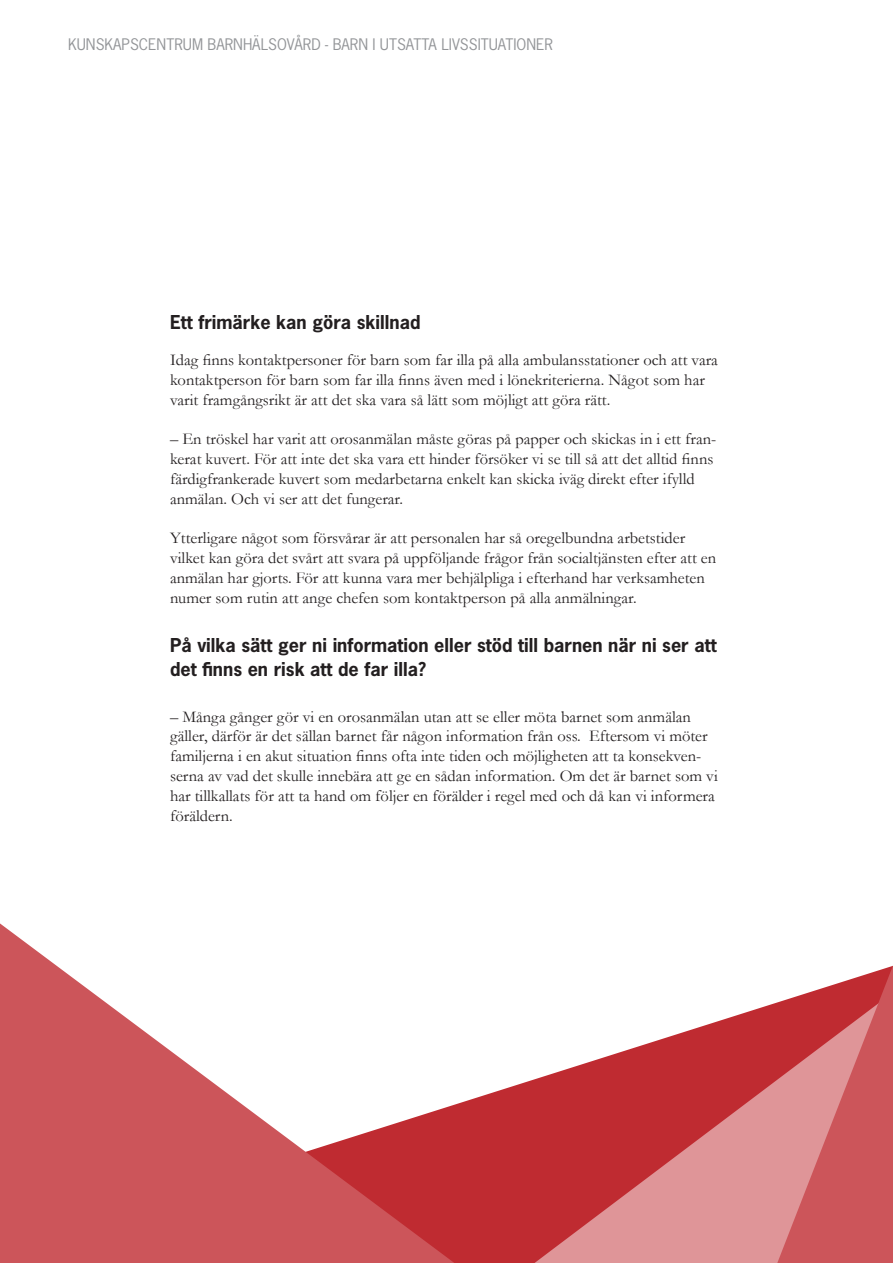
<style>
.page{position:relative;width:893px;height:1263px;background:#fff}
.page>*{position:absolute;margin:0;border:0;box-sizing:border-box;transform-origin:0 0}
.Rubrik_3{font:700 18px/24px "News Gothic Std";color:#231f20}
.Brödtext{font:16.5px/19.8px "Garamond";color:#231f20}
.t1{font:15px "News Gothic Std";color:#939598}
</style>
<div class="page">
<svg style="left:454px;top:1079px;width:80px;height:184px;background:#c33a3f"></svg>
<svg style="left:0;top:923px;width:454px;height:340px;fill:#cc555a"></svg>
<svg style="left:534px;top:1002px;width:243px;height:261px;background:#d36f73"></svg>
<svg style="left:777px;top:965px;width:116px;height:298px;background:#d26a6f"></svg>
<p class="t1" style="left:68px;top:35px;width:486px">KUNSKAPSCENTRUM BARNHÄLSOVÅRD - BARN I UTSATTA LIVSSITUATIONER</p>
<p class="Rubrik_3" style="left:170px;top:310px;width:252px">Ett frimärke kan göra skillnad</p>
<p class="Brödtext" style="left:170px;top:350px;width:549px">Idag finns kontaktpersoner för barn som far illa på alla ambulansstationer och att vara kontaktperson för barn som far illa finns även med i lönekriterierna. Något som har varit framgångsrikt är att det ska vara så lätt som möjligt att göra rätt.</p>
<p class="Brödtext" style="left:170px;top:429px;width:548px">– En tröskel har varit att orosanmälan måste göras på papper och skickas in i ett fran&shy;kerat kuvert. För att inte det ska vara ett hinder försöker vi se till så att det alltid finns färdigfrankerade kuvert som medarbetarna enkelt kan skicka iväg direkt efter ifylld anmälan. Och vi ser att det fungerar.</p>
<p class="Brödtext" style="left:170px;top:528px;width:548px">Ytterligare något som försvårar är att personalen har så oregelbundna arbetstider vilket kan göra det svårt att svara på uppföljande frågor från socialtjänsten efter att en anmälan har gjorts. För att kunna vara mer behjälpliga i efterhand har verksamheten numer som rutin att ange chefen som kontaktperson på alla anmälningar.</p>
<p class="Rubrik_3" style="left:170px;top:633px;width:548px">På vilka sätt ger ni information eller stöd till barnen när ni ser att det finns en risk att de far illa?</p>
<p class="Brödtext" style="left:170px;top:706px;width:549px">– Många gånger gör vi en orosanmälan utan att se eller möta barnet som anmälan gäller, därför är det sällan barnet får någon information från oss. Eftersom vi möter familjerna i en akut situation finns ofta inte tiden och möjligheten att ta konsekven&shy;serna av vad det skulle innebära att ge en sådan information. Om det är barnet som vi har tillkallats för att ta hand om följer en förälder i regel med och då kan vi informera föräldern.</p>
</div>
